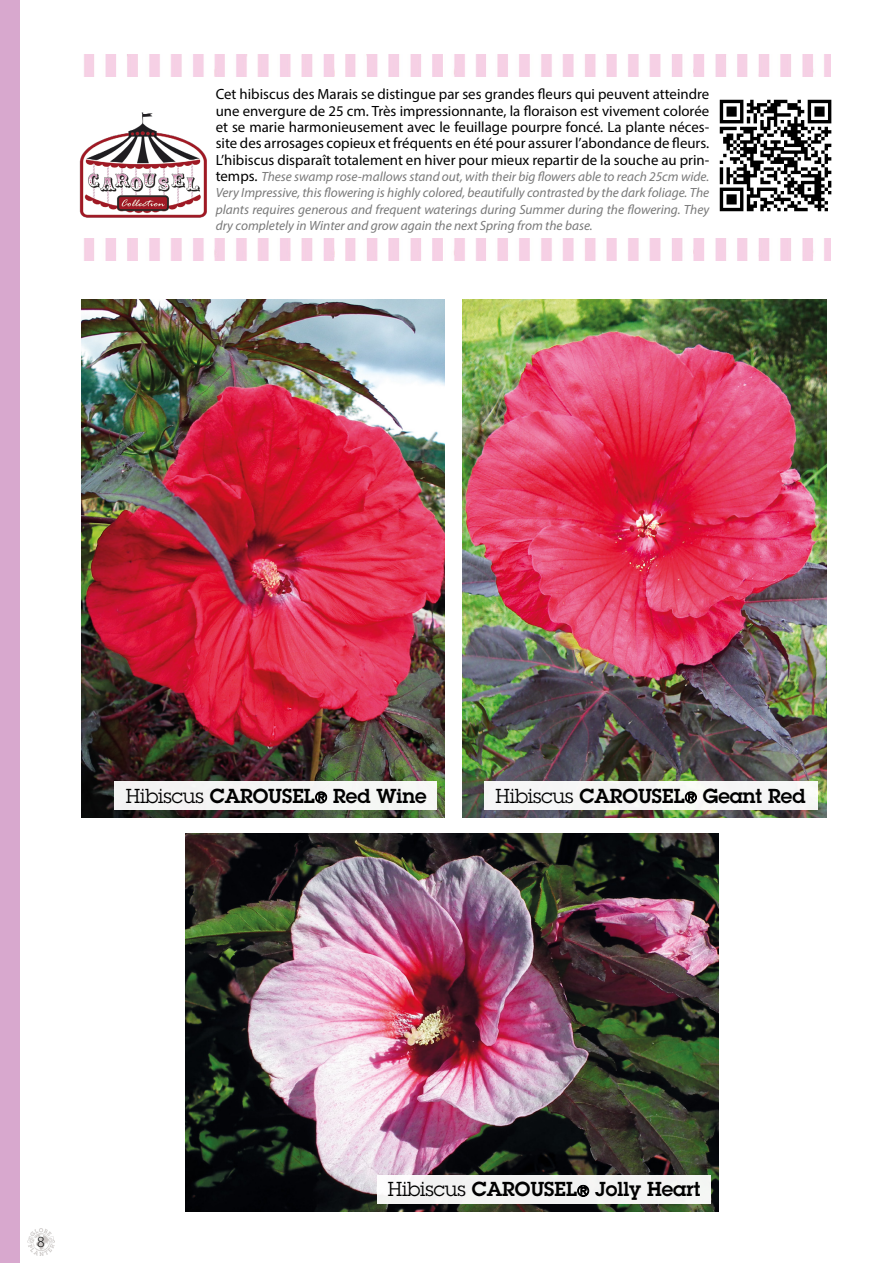
<style>
.page{position:relative;width:893px;height:1263px;background:#fff}
.page>*{position:absolute;margin:0;border:0;box-sizing:border-box;transform-origin:0 0}
.t1{font:600 19.8px "Lubalin Graph Std";color:#000}
.t2{font:300 15.45px "Myriad Pro";color:#000}
.t3{font:14.85px/16.4px "Myriad Pro";color:#000;text-align:justify}
.t4{font:italic 13.35px/16.4px "Myriad Pro";color:#797979;text-align:justify}
.s1{font-style:normal;font-size:14.85px;color:#000}
.s2{font-weight:400}
.s3{font-size:14.85px}
</style>
<div class="page">
<div style="left:0;top:0;width:20px;height:1263px;background:#d8a8ce"></div>
<img style="left:84px;top:54px;width:747px;height:207px">
<div style="left:69px;top:77px;width:773px;height:161px;background:#fff"></div>
<img style="left:719px;top:99px;width:113px;height:113px">
<img style="left:79px;top:112px;width:128px;height:106px">
<img style="left:463px;top:299px;width:363px;height:518px">
<img style="left:81px;top:299px;width:364px;height:518px">
<img style="left:185px;top:833px;width:534px;height:378px">
<div style="left:484px;top:782px;width:334px;height:28px;background:#f6f6f6"></div>
<div style="left:377px;top:1175px;width:334px;height:28px;background:#f2f2f2"></div>
<div style="left:114px;top:782px;width:322px;height:28px;background:#f4f4f4"></div>
<img style="left:27px;top:1229px;width:27px;height:26px">
<p class="t3" style="left:216px;top:86px;width:495px">Cet hibiscus des Marais se distingue par ses grandes fleurs qui peuvent atteindre une envergure de 25 cm. Très impressionnante, la floraison est vivement colorée et se marie harmonieusement avec le feuillage pourpre foncé. La plante néces&shy;site des arrosages copieux et fréquents en été pour assurer l’abondance de fleurs.<br>L’hibiscus disparaît totalement en hiver pour mieux repartir de la souche au prin-</p>
<p class="t4" style="left:216px;top:168px;width:495px"><span class="s1">temps.</span> These swamp rose-mallows stand out, with their big flowers able to reach 25cm wide.<br>Very Impressive, this flowering is highly colored, beautifully contrasted by the dark foliage. The plants requires generous and frequent waterings during Summer during the flowering. They dry completely in Winter and grow again the next Spring from the base.</p>
<p class="t1" style="left:126px;top:782px;width:302px"><span class="s2">Hibiscus</span> CAROUSEL<span class="s3">®</span> Red Wine</p>
<p class="t1" style="left:495px;top:782px;width:311px"><span class="s2">Hibiscus</span> CAROUSEL<span class="s3">®</span> Geant Red</p>
<p class="t2" style="left:37px;top:1234px;width:9px">8</p>
<p class="t1" style="left:388px;top:1176px;width:314px"><span class="s2">Hibiscus</span> CAROUSEL<span class="s3">®</span> Jolly Heart</p>
</div>
